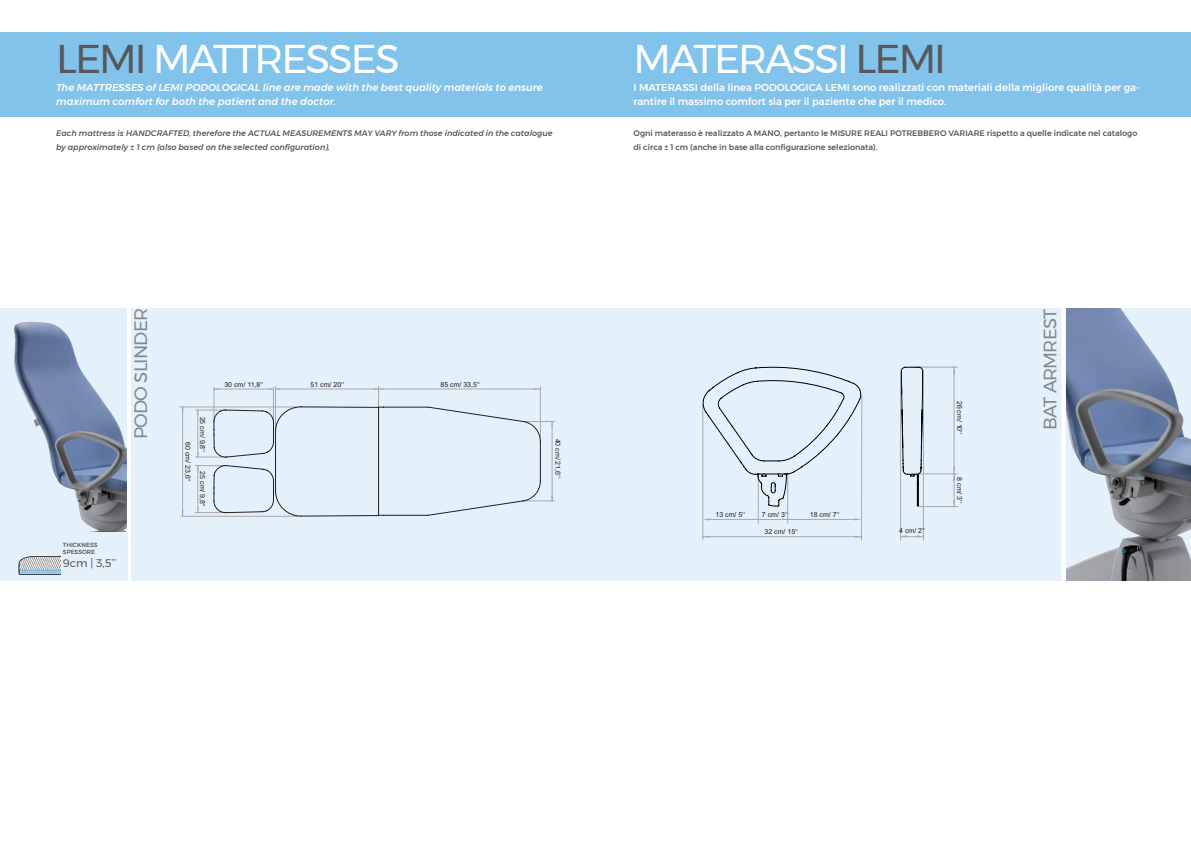
<style>
.page{position:relative;width:1191px;height:842px;background:#fff}
.page>*{position:absolute;margin:0;border:0;box-sizing:border-box;transform-origin:0 0}
.t1{font:40px "Montserrat";letter-spacing:-.05em;color:#fff}
.t2{font:18px "Montserrat";letter-spacing:-.04em;color:#231f20}
.t3{font:11px "Montserrat";color:#57585a}
.t4{font:500 10px/14px "Montserrat";color:#fff}
.t5{font:italic 500 10px/14px "Montserrat";color:#fff}
.t6{font:500 8px/14px "Montserrat";color:#57585a}
.t7{font:italic 500 8px "Montserrat";color:#57585a}
.t8{font:7px "Arial";color:#231f20}
.t9{font:500 5.9px "Montserrat";color:#57585a}
.s1{color:#57585a}
</style>
<div class="page">
<div style="left:0;top:308px;width:1191px;height:272px;background:#e4f1fa"></div>
<img style="left:14px;top:322px;width:113px;height:210px">
<hr style="left:127px;top:288px;width:4px;height:314px;background:#fff">
<svg style="left:1061px;top:308px;width:4px;height:273px"></svg>
<img style="left:1066px;top:308px;width:125px;height:272px">
<div style="left:0;top:33px;width:1191px;height:84px;background:#81c3eb"></div>
<img style="left:18px;top:556px;width:42px;height:19px">
<svg style="left:954px;top:467px;width:1px;height:14px"></svg>
<hr style="left:910px;top:473px;width:47px;height:1px;background:#a8a9ad">
<hr style="left:913px;top:367px;width:44px;height:1px;background:#a8a9ad">
<hr style="left:953px;top:367px;width:1px;height:140px;background:#a8a9ad">
<hr style="left:214px;top:387px;width:1px;height:34px;background:#a8a9ad">
<hr style="left:273px;top:387px;width:1px;height:35px;background:#a8a9ad">
<hr style="left:214px;top:389px;width:59px;height:1px;background:#a8a9ad">
<hr style="left:195px;top:410px;width:31px;height:1px;background:#a8a9ad">
<hr style="left:195px;top:457px;width:32px;height:1px;background:#a8a9ad">
<hr style="left:198px;top:410px;width:1px;height:47px;background:#a8a9ad">
<hr style="left:195px;top:465px;width:32px;height:1px;background:#a8a9ad">
<hr style="left:195px;top:512px;width:31px;height:1px;background:#a8a9ad">
<hr style="left:198px;top:466px;width:1px;height:47px;background:#a8a9ad">
<hr style="left:181px;top:516px;width:117px;height:1px;background:#a8a9ad">
<hr style="left:180px;top:407px;width:117px;height:1px;background:#a8a9ad">
<hr style="left:182px;top:406px;width:1px;height:110px;background:#a8a9ad">
<svg style="left:268px;top:388px;width:12px;height:2px"></svg>
<hr style="left:275px;top:386px;width:1px;height:45px;background:#a8a9ad">
<hr style="left:275px;top:389px;width:103px;height:1px;background:#a8a9ad">
<hr style="left:540px;top:386px;width:1px;height:52px;background:#a8a9ad">
<hr style="left:378px;top:389px;width:162px;height:1px;background:#a8a9ad">
<hr style="left:523px;top:421px;width:31px;height:1px;background:#a8a9ad">
<hr style="left:523px;top:501px;width:31px;height:1px;background:#a8a9ad">
<hr style="left:552px;top:421px;width:1px;height:80px;background:#a8a9ad">
<svg style="left:213px;top:406px;width:328px;height:175px"></svg>
<hr style="left:378px;top:407px;width:1px;height:108px;background:#231f20">
<hr style="left:383px;top:407px;width:45px;height:1px;background:#231f20">
<svg style="left:373px;top:386px;width:10px;height:22px"></svg>
<hr style="left:917px;top:506px;width:40px;height:1px;background:#a8a9ad">
<svg style="left:702px;top:366px;width:222px;height:175px"></svg>
<p class="t1" style="left:56px;top:28px;width:345px"><span class="s1">LEMI</span> MATTRESSES</p>
<p class="t5" style="left:56px;top:80px;width:488px">The MATTRESSES of LEMI PODOLOGICAL line are made with the best quality materials to ensure maximum comfort for both the patient and the doctor.</p>
<p class="t7" style="left:56px;top:127px;width:498px">Each mattress is HANDCRAFTED, therefore the ACTUAL MEASUREMENTS MAY VARY from those indicated in the catalogue</p>
<p class="t7" style="left:56px;top:141px;width:275px">by approximately ± 1 cm (also based on the selected configuration).</p>
<h2 class="t2" style="left:127px;top:439px;width:132px;rotate:-90deg">PODO SLINDER</h2>
<p class="t9" style="left:63px;top:540px;width:36px">THICKNESS</p>
<p class="t9" style="left:63px;top:547px;width:34px">SPESSORE</p>
<p class="t3" style="left:63px;top:555px;width:55px">9cm | 3,5’’</p>
<p class="t8" style="left:224px;top:380px;width:41px">30 cm/ 11,8‘‘</p>
<p class="t8" style="left:310px;top:380px;width:35px">51 cm/ 20‘‘</p>
<p class="t8" style="left:440px;top:380px;width:41px">85 cm/ 33,5‘‘</p>
<p class="t8" style="left:207px;top:417px;width:37px;rotate:90deg">25 cm/ 9,8‘‘</p>
<p class="t8" style="left:193px;top:442px;width:41px;rotate:90deg">60 cm/ 23,6‘‘</p>
<p class="t8" style="left:562px;top:438px;width:41px;rotate:90deg">40 cm/ 21,6‘‘</p>
<p class="t8" style="left:207px;top:471px;width:37px;rotate:90deg">25 cm/ 9,8‘‘</p>
<p class="t1" style="left:633px;top:28px;width:314px">MATERASSI <span class="s1">LEMI</span></p>
<p class="t4" style="left:633px;top:80px;width:508px">I MATERASSI della linea PODOLOGICA LEMI sono realizzati con materiali della migliore qualità per ga&shy;rantire il massimo comfort sia per il paziente che per il medico.</p>
<p class="t6" style="left:633px;top:126px;width:505px">Ogni materasso è realizzato A MANO, pertanto le MISURE REALI POTREBBERO VARIARE rispetto a quelle indicate nel catalogo di circa ± 1 cm (anche in base alla configurazione selezionata).</p>
<p class="t8" style="left:715px;top:509px;width:31px">13 cm/ 5‘‘</p>
<p class="t8" style="left:762px;top:509px;width:27px">7 cm/ 3‘‘</p>
<p class="t8" style="left:810px;top:509px;width:31px">18 cm/ 7‘‘</p>
<p class="t8" style="left:764px;top:527px;width:35px">32 cm/ 15‘‘</p>
<p class="t8" style="left:899px;top:525px;width:27px">4 cm/ 2‘‘</p>
<p class="t8" style="left:964px;top:401px;width:35px;rotate:90deg">26 cm/ 10‘‘</p>
<p class="t8" style="left:964px;top:477px;width:27px;rotate:90deg">8 cm/ 3‘‘</p>
<h2 class="t2" style="left:1036px;top:430px;width:123px;rotate:-90deg">BAT ARMREST</h2>
</div>
